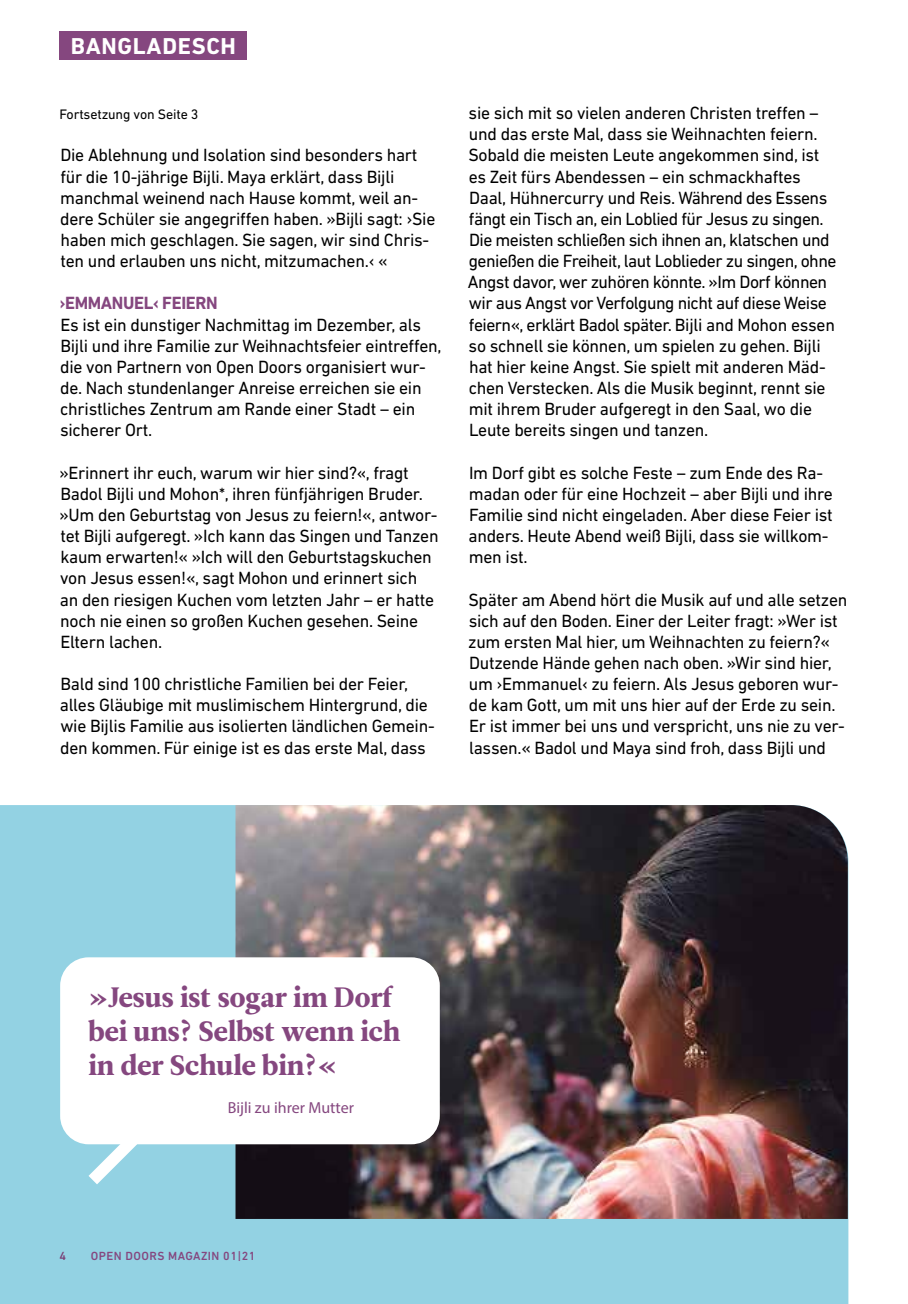
<style>
.page{position:relative;width:908px;height:1304px;background:#fff}
.page>*{position:absolute;margin:0;border:0;box-sizing:border-box;transform-origin:0 0}
.t1{font:28px/34px "Leitura News Roman 4";color:#85477f}
.t2{font:700 23.4px "DIN Next LT Pro";letter-spacing:.03em;color:#fff}
.t3{font:18px/21.2px "DIN Next LT Pro";letter-spacing:-.015em;color:#000}
.t4{font:700 18px "DIN Next LT Pro";letter-spacing:-.02em;color:#85477f}
.t5{font:16px "Myriad Pro";color:#85477f}
.t6{font:14px "DIN Next LT Pro";letter-spacing:-.01em;color:#000}
.t7{font:500 12px "DIN Next LT Pro";letter-spacing:.04em;color:#85477f}
.t8{font:500 12px "DIN Next LT Pro";color:#7a4076}
</style>
<div class="page">
<div style="left:60px;top:31px;width:187px;height:29px;background:#85477f"></div>
<div style="left:0;top:805px;width:848px;height:499px;background:#93d2e3"></div>
<img style="left:235px;top:805px;width:612px;height:414px">
<div style="left:60px;top:957px;width:379px;height:187px;background:#fff;border-radius:28px"></div>
<svg style="left:76px;top:1141px;width:74px;height:56px"></svg>
<p class="t2" style="left:71px;top:32px;width:166px">BANGLADESCH</p>
<p class="t6" style="left:60px;top:106px;width:140px">Fortsetzung von Seite 3</p>
<p class="t3" style="left:60px;top:144px;width:376px">Die Ablehnung und Isolation sind besonders hart für die 10-jährige Bijli. Maya erklärt, dass Bijli manchmal weinend nach Hause kommt, weil an&shy;dere Schüler sie angegriffen haben. »Bijli sagt: ›Sie haben mich geschlagen. Sie sagen, wir sind Chris&shy;ten und erlauben uns nicht, mitzumachen.‹ «</p>
<p class="t4" style="left:60px;top:293px;width:159px">›EMMANUEL‹ FEIERN</p>
<p class="t3" style="left:60px;top:314px;width:383px">Es ist ein dunstiger Nachmittag im Dezember, als Bijli und ihre Familie zur Weihnachtsfeier eintreffen, die von Partnern von Open Doors organisiert wur&shy;de. Nach stundenlanger Anreise erreichen sie ein christliches Zentrum am Rande einer Stadt – ein sicherer Ort.</p>
<p class="t3" style="left:59px;top:462px;width:380px">»Erinnert ihr euch, warum wir hier sind?«, fragt Badol Bijli und Mohon*, ihren fünfjährigen Bruder. »Um den Geburtstag von Jesus zu feiern!«, antwor&shy;tet Bijli aufgeregt. »Ich kann das Singen und Tanzen kaum erwarten!« »Ich will den Geburtstagskuchen von Jesus essen!«, sagt Mohon und erinnert sich an den riesigen Kuchen vom letzten Jahr – er hatte noch nie einen so großen Kuchen gesehen. Seine Eltern lachen.</p>
<p class="t3" style="left:60px;top:673px;width:376px">Bald sind 100 christliche Familien bei der Feier, alles Gläubige mit muslimischem Hintergrund, die wie Bijlis Familie aus isolierten ländlichen Gemein&shy;den kommen. Für einige ist es das erste Mal, dass</p>
<p class="t3" style="left:467px;top:102px;width:370px">sie sich mit so vielen anderen Christen treffen – und das erste Mal, dass sie Weihnachten feiern.<br>Sobald die meisten Leute angekommen sind, ist es Zeit fürs Abendessen – ein schmackhaftes Daal, Hühnercurry und Reis. Während des Essens fängt ein Tisch an, ein Loblied für Jesus zu singen.<br>Die meisten schließen sich ihnen an, klatschen und genießen die Freiheit, laut Loblieder zu singen, ohne Angst davor, wer zuhören könnte. »Im Dorf können wir aus Angst vor Verfolgung nicht auf diese Weise feiern«, erklärt Badol später. Bijli and Mohon essen so schnell sie können, um spielen zu gehen. Bijli hat hier keine Angst. Sie spielt mit anderen Mäd&shy;chen Verstecken. Als die Musik beginnt, rennt sie mit ihrem Bruder aufgeregt in den Saal, wo die Leute bereits singen und tanzen.</p>
<p class="t3" style="left:468px;top:462px;width:366px">Im Dorf gibt es solche Feste – zum Ende des Ra&shy;madan oder für eine Hochzeit – aber Bijli und ihre Familie sind nicht eingeladen. Aber diese Feier ist anders. Heute Abend weiß Bijli, dass sie willkom&shy;men ist.</p>
<p class="t3" style="left:468px;top:589px;width:380px">Später am Abend hört die Musik auf und alle setzen sich auf den Boden. Einer der Leiter fragt: »Wer ist zum ersten Mal hier, um Weihnachten zu feiern?« Dutzende Hände gehen nach oben. »Wir sind hier, um ›Emmanuel‹ zu feiern. Als Jesus geboren wur&shy;de kam Gott, um mit uns hier auf der Erde zu sein.<br>Er ist immer bei uns und verspricht, uns nie zu ver&shy;lassen.« Badol und Maya sind froh, dass Bijli und</p>
<h1 class="t1" style="left:88px;top:981px;width:313px">»Jesus ist sogar im Dorf bei uns? Selbst wenn ich in der Schule bin?«</h1>
<p class="t5" style="left:228px;top:1098px;width:128px">Bijli zu ihrer Mutter</p>
<p class="t8" style="left:60px;top:1249px;width:8px">4</p>
<p class="t7" style="left:91px;top:1249px;width:166px">OPEN DOORS MAGAZIN 01|21</p>
</div>
